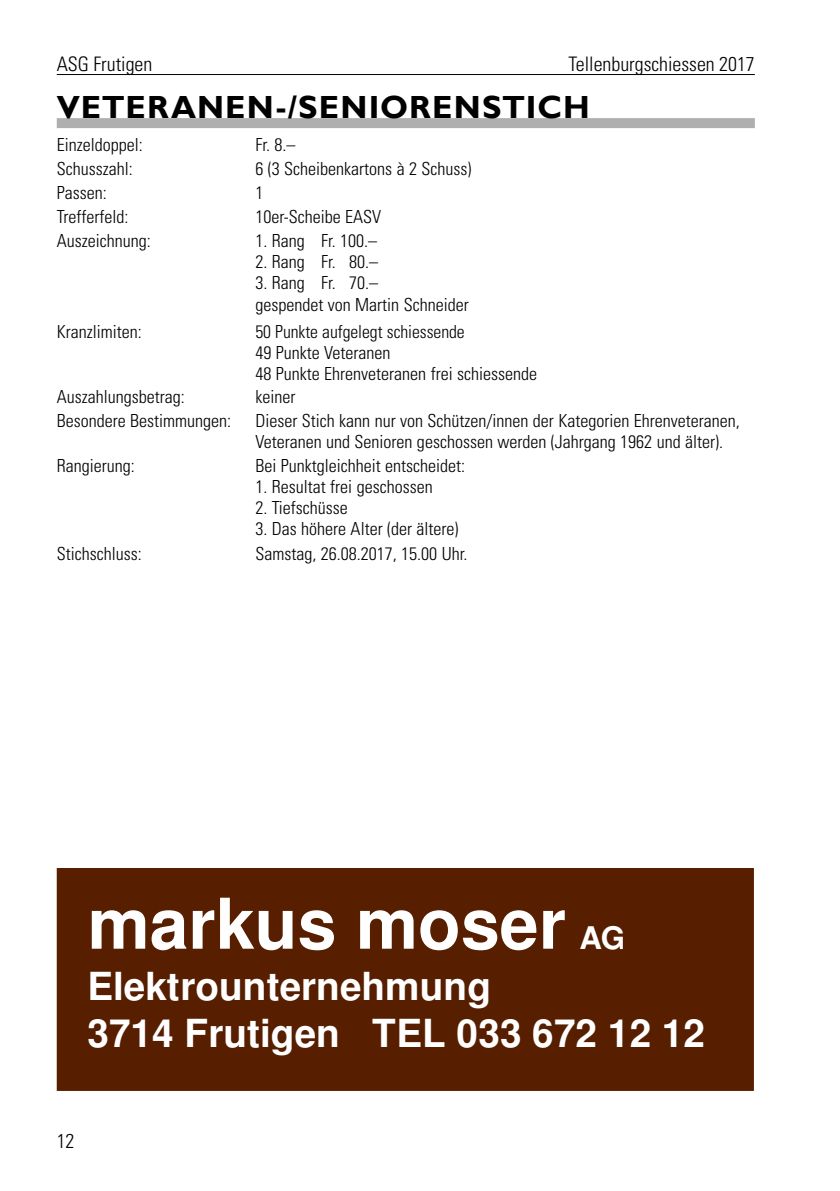
<style>
.page{position:relative;width:840px;height:1191px;background:#fff}
.page>*{position:absolute;margin:0;border:0;box-sizing:border-box;transform-origin:0 0}
.t1{font:700 70px "Helvetica";color:#fff}
.t2{font:700 38.6px/46.6px "Helvetica";color:#fff}
.t3{font:700 32px "Gill Sans";letter-spacing:.035em;color:#000}
.t4{font:700 31.2px "Helvetica";color:#fff}
.t5{font:300 condensed 20px "Univers LT Std";color:#000}
.t6{font:300 condensed 18px/21px "Univers LT Std";color:#000}
</style>
<div class="page">
<hr style="left:57px;top:74px;width:697px;height:1px;background:#000">
<div style="left:57px;top:118px;width:697px;height:10px;background:#afafb0"></div>
<div style="left:58px;top:869px;width:694px;height:220px;background:#571f00"></div>
<div style="left:57px;top:868px;width:696px;height:223px;border:3px solid #571f00"></div>
<p class="t5" style="left:57px;top:52px;width:97px">ASG Frutigen</p>
<p class="t5" style="left:568px;top:52px;width:188px">Tellenburgschiessen 2017</p>
<h3 class="t3" style="left:57px;top:88px;width:534px">VETERANEN-/SENIORENSTICH</h3>
<p class="t6" style="left:57px;top:135px;width:87px">Einzeldoppel:</p>
<p class="t6" style="left:255px;top:135px;width:42px">Fr. 8.–</p>
<p class="t6" style="left:57px;top:158px;width:77px">Schusszahl:</p>
<p class="t6" style="left:255px;top:158px;width:217px">6 (3 Scheibenkartons à 2 Schuss)</p>
<p class="t6" style="left:57px;top:182px;width:51px">Passen:</p>
<p class="t6" style="left:255px;top:182px;width:9px">1</p>
<p class="t6" style="left:57px;top:206px;width:73px">Trefferfeld:</p>
<p class="t6" style="left:255px;top:206px;width:127px">10er-Scheibe EASV</p>
<p class="t6" style="left:57px;top:230px;width:95px">Auszeichnung:</p>
<p class="t6" style="left:255px;top:230px;width:123px">1. Rang Fr. 100.–</p>
<p class="t6" style="left:255px;top:251px;width:124px">2. Rang Fr. 80.–</p>
<p class="t6" style="left:255px;top:271px;width:215px;line-height:22px">3. Rang Fr. 70.–<br>gespendet von Martin Schneider</p>
<p class="t6" style="left:57px;top:321px;width:86px">Kranzlimiten:</p>
<p class="t6" style="left:255px;top:321px;width:283px">50 Punkte aufgelegt schiessende<br>49 Punkte Veteranen<br>48 Punkte Ehrenveteranen frei schiessende</p>
<p class="t6" style="left:57px;top:386px;width:129px">Auszahlungsbetrag:</p>
<p class="t6" style="left:255px;top:386px;width:41px">keiner</p>
<p class="t6" style="left:57px;top:410px;width:176px">Besondere Bestimmungen:</p>
<p class="t6" style="left:255px;top:410px;width:485px">Dieser Stich kann nur von Schützen/innen der Kategorien Ehrenveteranen,<br>Veteranen und Senioren geschossen werden (Jahrgang 1962 und älter).</p>
<p class="t6" style="left:57px;top:455px;width:79px">Rangierung:</p>
<p class="t6" style="left:255px;top:455px;width:211px">Bei Punktgleichheit entscheidet:</p>
<p class="t6" style="left:255px;top:476px;width:179px">1. Resultat frei geschossen</p>
<p class="t6" style="left:255px;top:497px;width:94px">2. Tiefschüsse</p>
<p class="t6" style="left:255px;top:518px;width:204px">3. Das höhere Alter (der ältere)</p>
<p class="t6" style="left:57px;top:543px;width:86px">Stichschluss:</p>
<p class="t6" style="left:255px;top:543px;width:213px">Samstag, 26.08.2017, 15.00 Uhr.</p>
<h1 class="t1" style="left:87px;top:896px;width:479px">markus moser</h1>
<h3 class="t4" style="left:579px;top:925px;width:47px">AG</h3>
<h2 class="t2" style="left:87px;top:967px;width:618px">Elektrounternehmung<br>3714 Frutigen TEL 033 672 12 12</h2>
<p class="t5" style="left:57px;top:1128px;width:19px">12</p>
</div>
